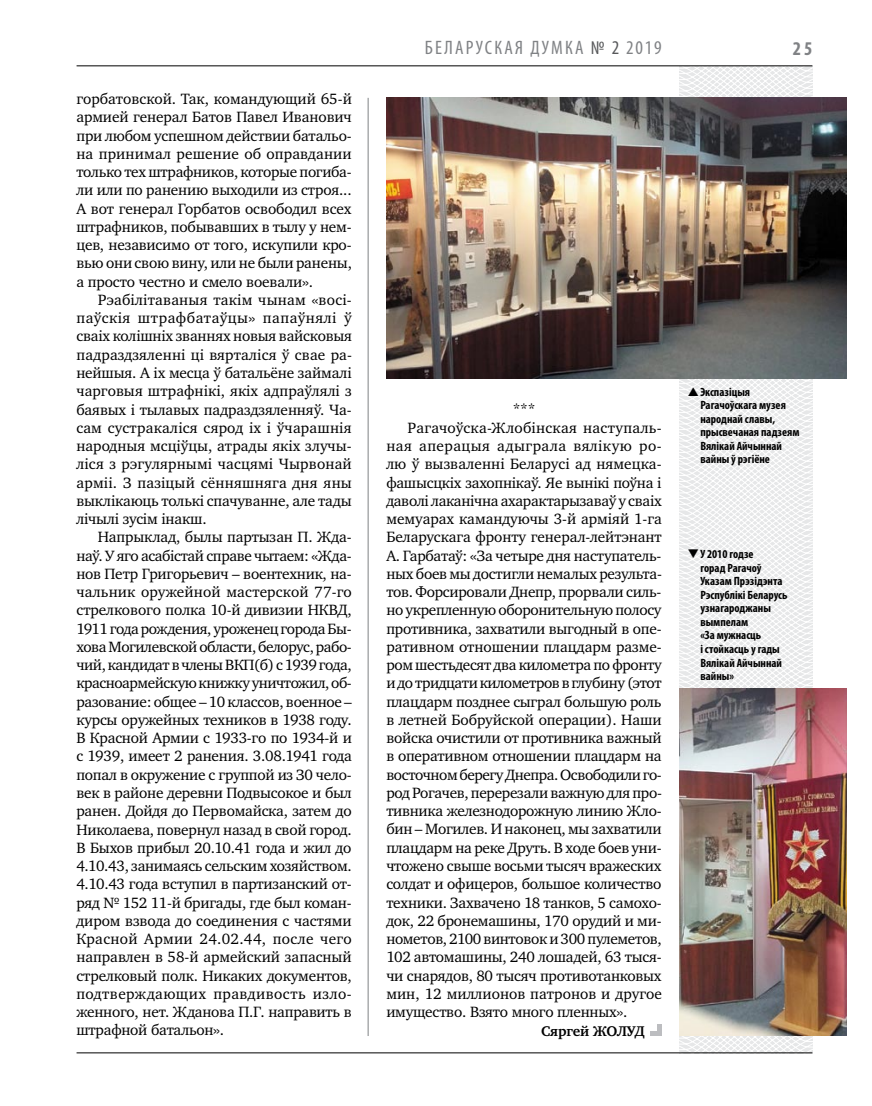
<style>
.page{position:relative;width:872px;height:1106px;background:#fff}
.page>*{position:absolute;margin:0;border:0;box-sizing:border-box;transform-origin:0 0}
.t1{font:condensed 19.5px "Myriad Pro";letter-spacing:.11em;color:#808285}
.t2{font:700 condensed 19.5px "Myriad Pro";color:#808285}
.t3{font:15.3px/18.3px "Charter C";letter-spacing:-.015em;color:#000;text-align:justify}
.t4{font:15.3px "Charter C";letter-spacing:.015em;color:#000}
.t5{font:15.3px "Charter C";letter-spacing:.005em;color:#000}
.t6{font:15.3px "Charter C";letter-spacing:.025em;color:#000}
.t7{font:700 14.4px "Charter C";letter-spacing:-.01em;color:#000}
.t8{font:700 condensed 12px/13.5px "Myriad Pro";color:#000}
.s1{color:#58595b}
</style>
<div class="page">
<hr style="left:368px;top:98px;width:1px;height:938px;background:#808285">
<svg style="left:621px;top:65px;width:226px;height:989px"></svg>
<hr style="left:77px;top:65px;width:735px;height:1px;background:#000">
<hr style="left:77px;top:1052px;width:735px;height:1px;background:#000">
<img style="left:679px;top:688px;width:167px;height:347px">
<img style="left:386px;top:97px;width:460px;height:281px">
<div style="left:657px;top:1023px;width:5px;height:12px;background:#bcbdc0"></div>
<hr style="left:650px;top:1031px;width:12px;height:4px;background:#bcbdc0">
<svg style="left:688px;top:387px;width:10px;height:9px"></svg>
<p class="t3" style="left:76px;top:90px;width:277px">горбатовской. Так, командующий 65-й армией генерал Батов Павел Иванович при любом успешном действии батальо&shy;на принимал решение об оправдании только тех штрафников, которые погиба&shy;ли или по ранению выходили из строя...<br>А вот генерал Горбатов освободил всех штрафников, побывавших в тылу у нем&shy;цев, независимо от того, искупили кро&shy;вью они свою вину, или не были ранены, а просто честно и смело воевали».</p>
<p class="t3" style="left:76px;top:291px;width:277px;text-indent:21px">Рэабілітаваныя такім чынам «восі&shy;паўскія штрафбатаўцы» папаўнялі ў сваіх колішніх званнях новыя вайсковыя падраздзяленні ці вярталіся ў свае ра&shy;нейшыя. А іх месца ў батальёне займалі чарговыя штрафнікі, якіх адпраўлялі з баявых і тылавых падраздзяленняў. Ча&shy;сам сустракаліся сярод іх і ўчарашнія народныя мсціўцы, атрады якіх злучы&shy;ліся з рэгулярнымі часцямі Чырвонай арміі. З пазіцый сённяшняга дня яны выклікаюць толькі спачуванне, але тады лічылі зусім інакш.</p>
<p class="t3" style="left:76px;top:528px;width:277px;text-indent:21px">Напрыклад, былы партызан П. Жда&shy;наў. У яго асабістай справе чытаем: «Жда&shy;нов Петр Григорьевич – воентехник, на&shy;чальник оружейной мастерской 77-го стрелкового полка 10-й дивизии НКВД, 1911 года рождения, уроженец города Бы&shy;хова Могилевской области, белорус, рабо&shy;чий, кандидат в члены ВКП(б) с 1939 года, красноармейскую книжку уничтожил, об&shy;разование: общее – 10 классов, военное – курсы оружейных техников в 1938 году.<br>В Красной Армии с 1933-го по 1934-й и с 1939, имеет 2 ранения. 3.08.1941 года попал в окружение с группой из З0 чело&shy;век в районе деревни Подвысокое и был ранен. Дойдя до Первомайска, затем до Николаева, повернул назад в свой город.<br>В Быхов прибыл 20.10.41 года и жил до 4.10.43, занимаясь сельским хозяйством.<br>4.10.43 года вступил в партизанский от&shy;ряд № 152 11-й бригады, где был коман&shy;диром взвода до соединения с частями Красной Армии 24.02.44, после чего направлен в 58-й армейский запасный стрелковый полк. Никаких документов, подтверждающих правдивость изло&shy;женного, нет. Жданова П.Г. направить в штрафной батальон».</p>
<p class="t1" style="left:425px;top:36px;width:21px">БЕЛАРУС</p>
<p class="t1" style="left:494px;top:36px;width:169px">КАЯ ДУМКА <span class="s1">№ 2</span> 2019</p>
<p class="t2" style="left:793px;top:37px;width:21px">25</p>
<p class="t3" style="left:513px;top:400px;width:24px">***</p>
<p class="t4" style="left:407px;top:419px;width:255px">Рагачоўска-Жлобінская наступаль-</p>
<p class="t6" style="left:386px;top:437px;width:277px">ная аперацыя адыграла вялікую ро-</p>
<p class="t5" style="left:386px;top:455px;width:277px">лю ў вызваленні Беларусі ад нямецка-</p>
<p class="t3" style="left:386px;top:473px;width:277px">фашысцкіх захопнікаў. Яе вынікі поўна і</p>
<p class="t3" style="left:386px;top:491px;width:277px">даволі лаканічна ахарактарызаваў у сваіх</p>
<p class="t3" style="left:386px;top:510px;width:277px">мемуарах камандуючы 3-й арміяй 1-га</p>
<p class="t3" style="left:386px;top:528px;width:277px">Беларускага фронту генерал-лейтэнант</p>
<p class="t3" style="left:386px;top:546px;width:277px">А. Гарбатаў: «За четыре дня наступатель-</p>
<p class="t3" style="left:386px;top:564px;width:277px">ных боев мы достигли немалых результа-</p>
<p class="t3" style="left:386px;top:583px;width:277px">тов. Форсировали Днепр, прорвали силь-</p>
<p class="t3" style="left:386px;top:601px;width:277px">но укрепленную оборонительную полосу</p>
<p class="t3" style="left:386px;top:619px;width:277px">противника, захватили выгодный в опе-</p>
<p class="t3" style="left:386px;top:637px;width:277px">ративном отношении плацдарм разме-</p>
<p class="t3" style="left:386px;top:656px;width:277px">ром шестьдесят два километра по фронту</p>
<p class="t3" style="left:386px;top:674px;width:277px">и до тридцати километров в глубину (этот</p>
<p class="t3" style="left:386px;top:692px;width:277px">плацдарм позднее сыграл большую роль</p>
<p class="t3" style="left:386px;top:710px;width:277px">в летней Бобруйской операции). Наши</p>
<p class="t3" style="left:386px;top:729px;width:277px">войска очистили от противника важный</p>
<p class="t3" style="left:386px;top:747px;width:277px">в оперативном отношении плацдарм на</p>
<p class="t3" style="left:386px;top:765px;width:277px">восточном берегу Днепра. Освободили го-</p>
<p class="t3" style="left:386px;top:783px;width:277px">род Рогачев, перерезали важную для про-</p>
<p class="t3" style="left:386px;top:802px;width:277px">тивника железнодорожную линию Жло-</p>
<p class="t3" style="left:386px;top:820px;width:277px">бин – Могилев. И наконец, мы захватили</p>
<p class="t3" style="left:386px;top:838px;width:277px">плацдарм на реке Друть. В ходе боев уни-</p>
<p class="t3" style="left:386px;top:856px;width:277px">чтожено свыше восьми тысяч вражеских</p>
<p class="t3" style="left:386px;top:875px;width:277px">солдат и офицеров, большое количество</p>
<p class="t3" style="left:386px;top:893px;width:277px">техники. Захвачено 18 танков, 5 самохо-</p>
<p class="t3" style="left:386px;top:911px;width:277px">док, 22 бронемашины, 170 орудий и ми-</p>
<p class="t3" style="left:386px;top:929px;width:277px">нометов, 2100 винтовок и 300 пулеметов,</p>
<p class="t3" style="left:386px;top:948px;width:277px">102 автомашины, 240 лошадей, 63 тыся-</p>
<p class="t3" style="left:386px;top:966px;width:277px">чи снарядов, 80 тысяч противотанковых</p>
<p class="t3" style="left:386px;top:984px;width:277px">мин, 12 миллионов патронов и другое</p>
<p class="t3" style="left:386px;top:1002px;width:242px">имущество. Взято много пленных».</p>
<p class="t7" style="left:541px;top:1022px;width:105px">Сяргей ЖОЛУД</p>
<p class="t8" style="left:700px;top:385px;width:101px">Экспазiцыя<br>Рагачоўскага музея народнай славы, прысвечаная падзеям<br>Вялiкай Айчыннай вайны ў рэгiёне</p>
<p class="t8" style="left:700px;top:547px;width:89px;text-indent:-13px">❑У 2010 годзе<br>горад Рагачоў<br>Указам Прэзідэнта<br>Рэспублікі Беларусь узнагароджаны вымпелам<br>«За мужнасць<br>i стойкасць у гады<br>Вялiкай Айчыннай вайны»</p>
</div>
